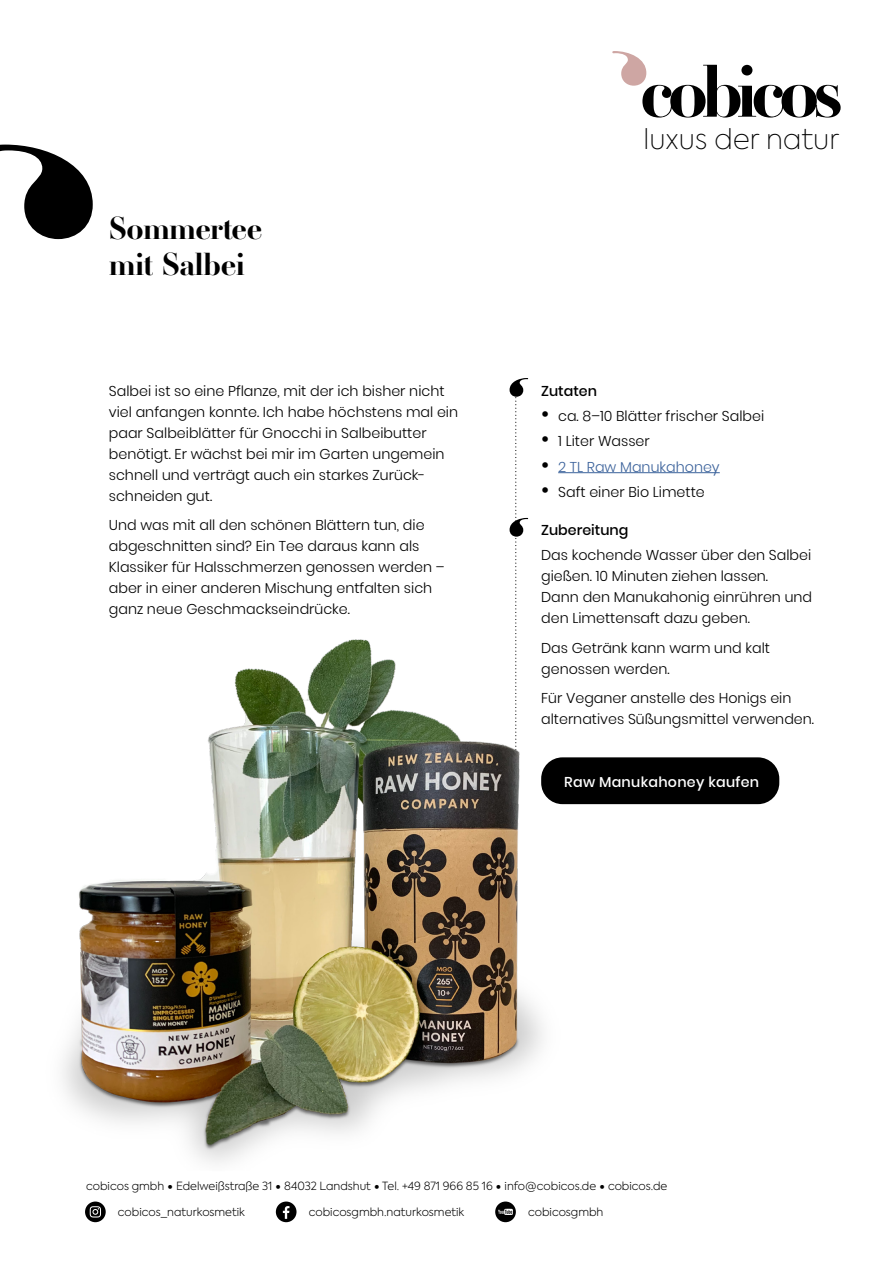
<style>
.page{position:relative;width:893px;height:1263px;background:#fff}
.page>*{position:absolute;margin:0;border:0;box-sizing:border-box;transform-origin:0 0}
.t1{font:700 73.5px "Ambroise Std";letter-spacing:-.07em;color:#000}
.t2{font:700 31.5px/36px "Ambroise Std";color:#000}
.t3{font:100 27.75px "Axiforma";letter-spacing:.005em;color:#000}
.t4{font:300 14.25px/21px "Poppins";color:#000}
.t5{font:500 14.25px "Poppins";letter-spacing:.02em;color:#fff}
.t6{font:500 14.25px "Poppins";color:#000}
.t7{font:300 14.25px "Poppins";color:#3b629b}
.t8{font:300 11.25px "Axiforma";color:#000}
.s1{font-weight:500;font-size:21px}
.s2{font-weight:500;font-size:21px;color:#000}
.s3{font-weight:400;font-size:15px}
</style>
<div class="page">
<div style="left:276px;top:1201px;width:20px;height:21px;background:#000;border-radius:50%"></div>
<svg style="left:283px;top:1206px;width:6px;height:13px"></svg>
<svg style="left:85px;top:1201px;width:21px;height:21px"></svg>
<svg style="left:90px;top:1206px;width:11px;height:11px"></svg>
<div style="left:495px;top:1201px;width:21px;height:21px;background:#000;border-radius:50%"></div>
<svg style="left:498px;top:1209px;width:15px;height:6px"></svg>
<svg style="left:0;top:145px;width:93px;height:94px"></svg>
<hr style="left:558px;top:472px;width:162px;height:1px;background:#3b629b">
<svg style="left:510px;top:378px;width:18px;height:259px"></svg>
<img style="left:62px;top:637px;width:521px;height:526px">
<div style="left:541px;top:757px;width:238px;height:47px;background:#000;border-radius:21px"></div>
<svg style="left:612px;top:51px;width:34px;height:35px"></svg>
<h2 class="t2" style="left:109px;top:210px;width:155px">Sommertee mit Salbei</h2>
<p class="t4" style="left:109px;top:380px;width:351px">Salbei ist so eine Pflanze, mit der ich bisher nicht viel anfangen konnte. Ich habe höchstens mal ein paar Salbeiblätter für Gnocchi in Salbeibutter benötigt. Er wächst bei mir im Garten ungemein schnell und verträgt auch ein starkes Zurück&shy;schneiden gut.</p>
<p class="t4" style="left:109px;top:515px;width:337px">Und was mit all den schönen Blättern tun, die abgeschnitten sind? Ein Tee daraus kann als Klassiker für Halsschmerzen genossen werden – aber in einer anderen Mischung entfalten sich ganz neue Geschmackseindrücke.</p>
<h1 class="t1" style="left:641px;top:45px;width:203px">cobicos</h1>
<h3 class="t3" style="left:644px;top:121px;width:197px">luxus der natur</h3>
<p class="t6" style="left:541px;top:383px;width:57px">Zutaten</p>
<p class="t4" style="left:541px;top:406px;width:225px"><span class="s1">•</span> ca. 8–10 Blätter frischer Salbei</p>
<p class="t4" style="left:541px;top:431px;width:110px"><span class="s1">•</span> 1 Liter Wasser</p>
<p class="t7" style="left:541px;top:458px;width:180px"><span class="s2">•</span> 2 TL Raw Manukahoney</p>
<p class="t4" style="left:541px;top:481px;width:165px"><span class="s1">•</span> Saft einer Bio Limette</p>
<p class="t6" style="left:541px;top:522px;width:89px">Zubereitung</p>
<p class="t4" style="left:541px;top:545px;width:273px">Das kochende Wasser über den Salbei gießen. 10 Minuten ziehen lassen.<br>Dann den Manukahonig einrühren und den Limettensaft dazu geben.</p>
<p class="t4" style="left:541px;top:637px;width:230px">Das Getränk kann warm und kalt genossen werden.</p>
<p class="t4" style="left:541px;top:688px;width:274px">Für Veganer anstelle des Honigs ein alternatives Süßungsmittel verwenden.</p>
<p class="t5" style="left:564px;top:773px;width:196px">Raw Manukahoney kaufen</p>
<p class="t8" style="left:86px;top:1179px;width:583px">cobicos gmbh <span class="s3">•</span> Edelweißstraße 31 <span class="s3">•</span> 84032 Landshut <span class="s3">•</span> Tel. +49 871 966 85 16 <span class="s3">•</span> info@cobicos.de <span class="s3">•</span> cobicos.de</p>
<p class="t8" style="left:118px;top:1205px;width:129px">cobicos_naturkosmetik</p>
<p class="t8" style="left:309px;top:1205px;width:157px">cobicosgmbh.naturkosmetik</p>
<p class="t8" style="left:528px;top:1205px;width:77px">cobicosgmbh</p>
</div>
